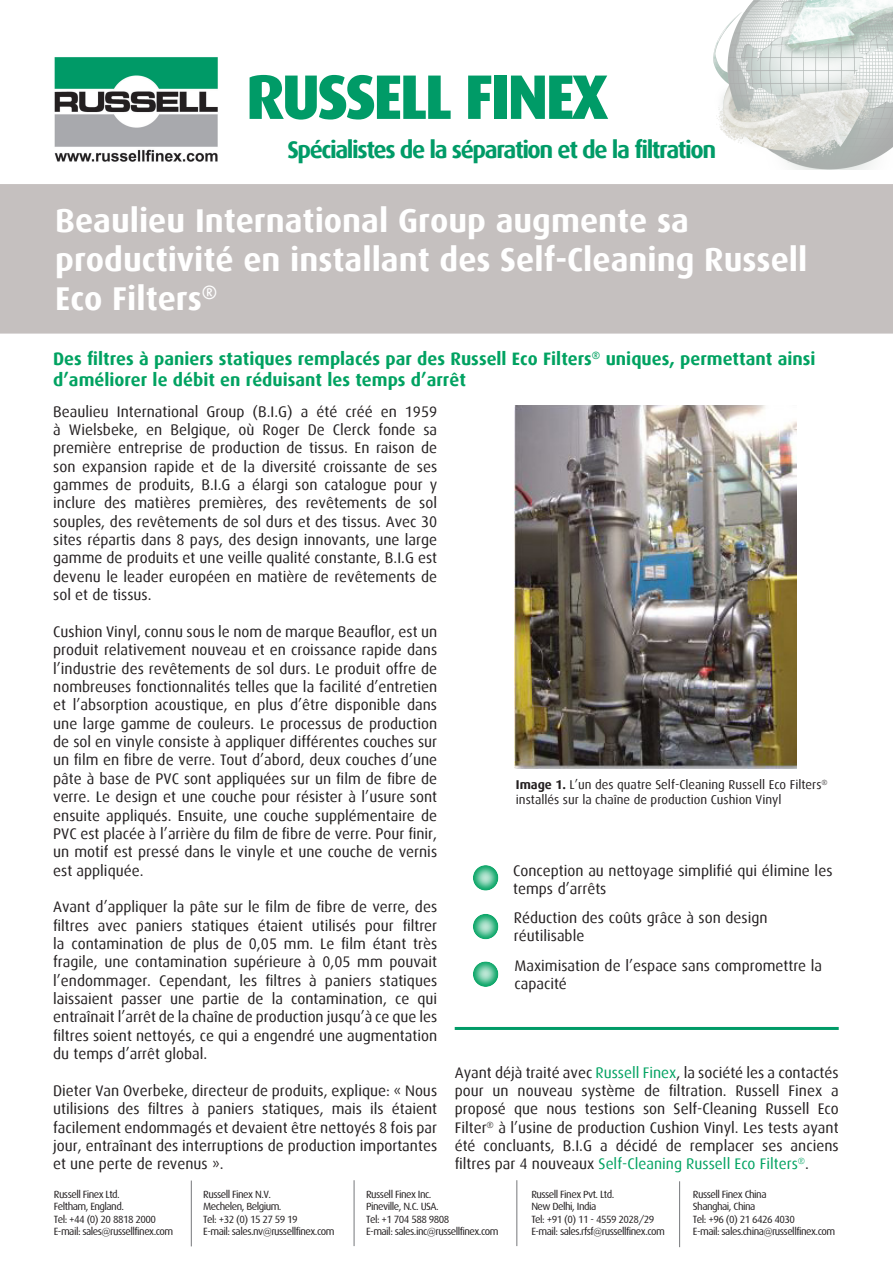
<style>
.page{position:relative;width:893px;height:1263px;background:#fff}
.page>*{position:absolute;margin:0;border:0;box-sizing:border-box;transform-origin:0 0}
.t1{font:800 63px "Dax";letter-spacing:-.05em;color:#009b67}
.t2{font:700 33px/39px "Dax";color:#fff}
.t3{font:700 24px "Dax";letter-spacing:-.06em;color:#009b67}
.t4{font:700 18px/21.6px "Dax";color:#00a261}
.t5{font:15.3px/18.3px "Dax";color:#231f20;text-align:justify}
.t6{font:12.75px/15.3px "Dax";color:#231f20}
.t7{font:500 10.5px "Dax";letter-spacing:-.05em;color:#231f20}
.s1{font-weight:700}
.s2{color:#00a261}
</style>
<div class="page">
<div style="left:0;top:184px;width:893px;height:150px;background:#c5c0bf"></div>
<hr style="left:455px;top:1027px;width:384px;height:3px;background:#009b67">
<div style="left:471px;top:863px;width:28px;height:28px;background:#fff;opacity:.75"></div>
<div style="left:471px;top:959px;width:28px;height:28px;background:#fff;opacity:.75"></div>
<div style="left:471px;top:912px;width:28px;height:27px;background:#fff;opacity:.75"></div>
<hr style="left:516px;top:1180px;width:1px;height:66px;background:#76787b">
<hr style="left:354px;top:1180px;width:1px;height:66px;background:#76787b">
<hr style="left:191px;top:1180px;width:1px;height:66px;background:#76787b">
<hr style="left:679px;top:1181px;width:1px;height:66px;background:#76787b">
<img style="left:54px;top:57px;width:164px;height:105px">
<img style="left:514px;top:405px;width:283px;height:363px">
<img style="left:713px;top:0;width:180px;height:170px">
<p class="t1" style="left:246px;top:61px;width:364px">RUSSELL FINEX</p>
<p class="t3" style="left:287px;top:136px;width:430px">Spécialistes de la séparation et de la filtration</p>
<p class="t2" style="left:55px;top:201px;width:754px">Beaulieu International Group augmente sa productivité en installant des Self-Cleaning Russell<br>Eco Filters<sup>®</sup></p>
<p class="t4" style="left:53px;top:348px;width:764px">Des filtres à paniers statiques remplacés par des Russell Eco Filters<sup>®</sup> uniques, permettant ainsi d’améliorer le débit en réduisant les temps d’arrêt</p>
<p class="t5" style="left:53px;top:402px;width:385px">Beaulieu International Group (B.I.G) a été créé en 1959 à Wielsbeke, en Belgique, où Roger De Clerck fonde sa première entreprise de production de tissus. En raison de son expansion rapide et de la diversité croissante de ses gammes de produits, B.I.G a élargi son catalogue pour y inclure des matières premières, des revêtements de sol souples, des revêtements de sol durs et des tissus. Avec 30 sites répartis dans 8 pays, des design innovants, une large gamme de produits et une veille qualité constante, B.I.G est devenu le leader européen en matière de revêtements de sol et de tissus.</p>
<p class="t5" style="left:53px;top:623px;width:385px">Cushion Vinyl, connu sous le nom de marque Beauflor, est un produit relativement nouveau et en croissance rapide dans l’industrie des revêtements de sol durs. Le produit offre de nombreuses fonctionnalités telles que la facilité d’entretien et l’absorption acoustique, en plus d’être disponible dans une large gamme de couleurs. Le processus de production de sol en vinyle consiste à appliquer différentes couches sur un film en fibre de verre. Tout d’abord, deux couches d’une pâte à base de PVC sont appliquées sur un film de fibre de verre. Le design et une couche pour résister à l’usure sont ensuite appliqués. Ensuite, une couche supplémentaire de PVC est placée à l’arrière du film de fibre de verre. Pour finir, un motif est pressé dans le vinyle et une couche de vernis est appliquée.</p>
<p class="t5" style="left:53px;top:898px;width:386px">Avant d’appliquer la pâte sur le film de fibre de verre, des filtres avec paniers statiques étaient utilisés pour filtrer la contamination de plus de 0,05 mm. Le film étant très fragile, une contamination supérieure à 0,05 mm pouvait l’endommager. Cependant, les filtres à paniers statiques laissaient passer une partie de la contamination, ce qui entraînait l’arrêt de la chaîne de production jusqu’à ce que les filtres soient nettoyés, ce qui a engendré une augmentation du temps d’arrêt global.</p>
<p class="t5" style="left:53px;top:1082px;width:385px">Dieter Van Overbeke, directeur de produits, explique: « Nous utilisions des filtres à paniers statiques, mais ils étaient facilement endommagés et devaient être nettoyés 8 fois par jour, entraînant des interruptions de production importantes et une perte de revenus ».</p>
<p class="t6" style="left:516px;top:777px;width:313px"><span class="s1">Image 1.</span> L’un des quatre Self-Cleaning Russell Eco Filters<sup>® </sup>installés sur la chaîne de production Cushion Vinyl</p>
<p class="t5" style="left:513px;top:861px;width:321px">Conception au nettoyage simplifié qui élimine les temps d’arrêts</p>
<p class="t5" style="left:514px;top:908px;width:255px">Réduction des coûts grâce à son design réutilisable</p>
<p class="t5" style="left:514px;top:957px;width:309px">Maximisation de l’espace sans compromettre la capacité</p>
<p class="t5" style="left:455px;top:1063px;width:385px">Ayant déjà traité avec <span class="s2">Russell Finex</span>, la société les a contactés pour un nouveau système de filtration. Russell Finex a proposé que nous testions son Self-Cleaning Russell Eco Filter<sup>®</sup> à l’usine de production Cushion Vinyl. Les tests ayant été concluants, B.I.G a décidé de remplacer ses anciens filtres par 4 nouveaux <span class="s2">Self-Cleaning Russell Eco Filters</span><sup>®</sup>.</p>
<p class="t7" style="left:54px;top:1188px;width:68px">Russell Finex Ltd.</p>
<p class="t7" style="left:54px;top:1201px;width:72px">Feltham, England.</p>
<p class="t7" style="left:54px;top:1213px;width:104px">Tel: +44 (0) 20 8818 2000</p>
<p class="t7" style="left:54px;top:1226px;width:121px">E-mail: sales@russellfinex.com</p>
<p class="t7" style="left:203px;top:1188px;width:69px">Russell Finex N.V.</p>
<p class="t7" style="left:203px;top:1201px;width:80px">Mechelen, Belgium.</p>
<p class="t7" style="left:203px;top:1213px;width:96px">Tel: +32 (0) 15 27 59 19</p>
<p class="t7" style="left:203px;top:1226px;width:133px">E-mail: sales.nv@russellfinex.com</p>
<p class="t7" style="left:366px;top:1188px;width:67px">Russell Finex Inc.</p>
<p class="t7" style="left:366px;top:1201px;width:74px">Pineville, N.C. USA.</p>
<p class="t7" style="left:366px;top:1213px;width:85px">Tel: +1 704 588 9808</p>
<p class="t7" style="left:366px;top:1226px;width:134px">E-mail: sales.inc@russellfinex.com</p>
<p class="t7" style="left:531px;top:1188px;width:84px">Russell Finex Pvt. Ltd.</p>
<p class="t7" style="left:531px;top:1201px;width:67px">New Delhi, India</p>
<p class="t7" style="left:531px;top:1213px;width:125px">Tel: +91 (0) 11 - 4559 2028/29</p>
<p class="t7" style="left:531px;top:1226px;width:135px">E-mail: sales.rfsf@russellfinex.com</p>
<p class="t7" style="left:693px;top:1188px;width:75px">Russell Finex China</p>
<p class="t7" style="left:693px;top:1201px;width:64px">Shanghai, China</p>
<p class="t7" style="left:693px;top:1213px;width:104px">Tel: +96 (0) 21 6426 4030</p>
<p class="t7" style="left:693px;top:1226px;width:144px">E-mail: sales.china@russellfinex.com</p>
</div>
